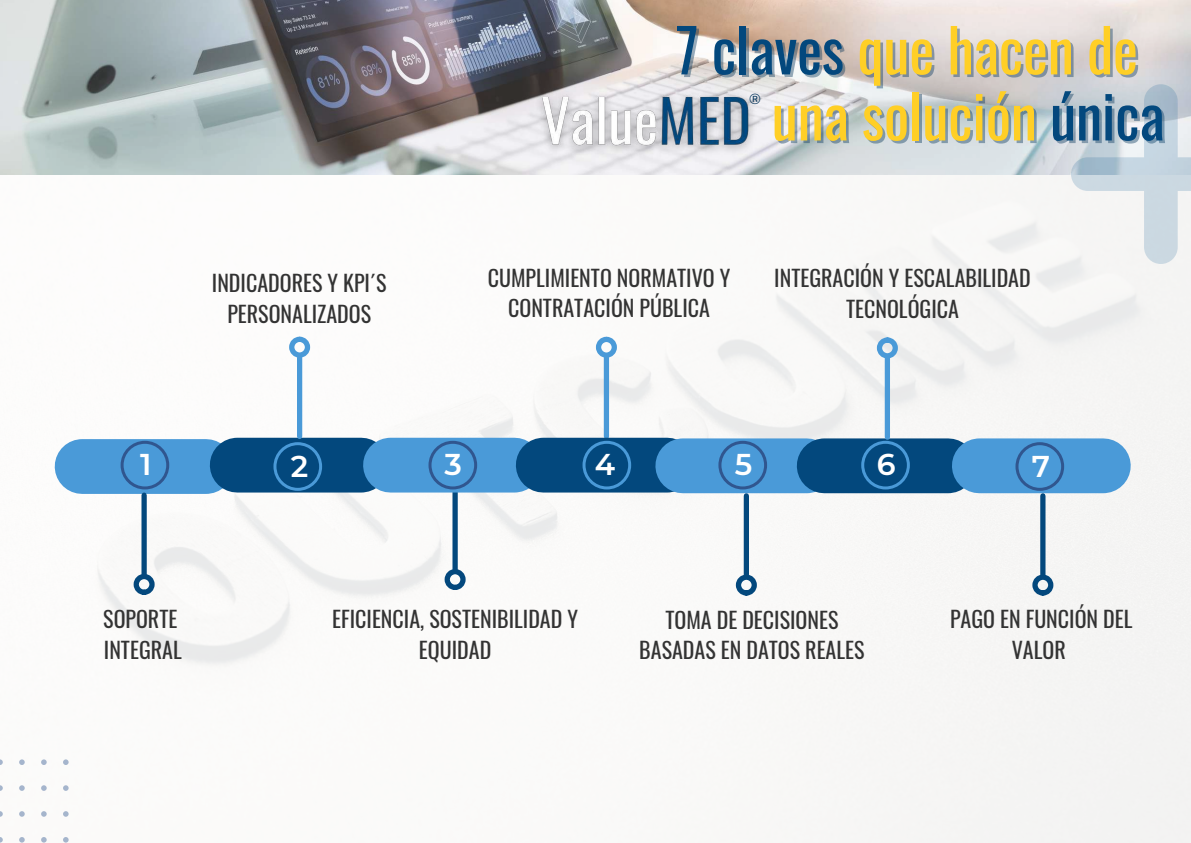
<style>
.page{position:relative;width:1191px;height:843px;background:#fff}
.page>*{position:absolute;margin:0;border:0;box-sizing:border-box;transform-origin:0 0}
.t1{font:59.7px/66px "Oswald";letter-spacing:-.005em;color:#ffcf26}
.t2{font:600 30px "Montserrat";color:#fff}
.t3{font:22px/30.8px "Oswald";color:#333;text-align:center}
.t4{font:14.5px "Nunito";color:#023257}
.s1{color:#03487d}
.s2{color:rgb(2 50 87/.4)}
</style>
<div class="page">
<img style="left:0;top:174px;width:1190px;height:668px">
<div style="left:82px;top:439px;width:124px;height:54px;background:#4a9ad8"></div>
<div style="left:141px;top:495px;width:6px;height:78px;background:#03487d"></div>
<div style="left:134px;top:573px;width:21px;height:21px;border:5px solid #03487d;border-radius:50%"></div>
<div style="left:237px;top:437px;width:124px;height:55px;background:#03487d"></div>
<div style="left:297px;top:357px;width:5px;height:79px;background:#4a9ad8"></div>
<div style="left:289px;top:336px;width:21px;height:21px;border:5px solid #4a9ad8;border-radius:50%"></div>
<div style="left:452px;top:490px;width:5px;height:78px;background:#03487d"></div>
<div style="left:444px;top:568px;width:21px;height:21px;border:5px solid #03487d;border-radius:50%"></div>
<div style="left:603px;top:357px;width:6px;height:79px;background:#4a9ad8"></div>
<div style="left:596px;top:336px;width:21px;height:21px;border:5px solid #4a9ad8;border-radius:50%"></div>
<svg style="left:121px;top:440px;width:48px;height:49px"></svg>
<div style="left:390px;top:437px;width:124px;height:55px;background:#4a9ad8"></div>
<div style="left:543px;top:437px;width:124px;height:55px;background:#03487d"></div>
<div style="left:682px;top:438px;width:124px;height:55px;background:#4a9ad8"></div>
<div style="left:743px;top:495px;width:6px;height:79px;background:#03487d"></div>
<div style="left:735px;top:574px;width:21px;height:21px;border:5px solid #03487d;border-radius:50%"></div>
<div style="left:824px;top:438px;width:124px;height:55px;background:#03487d"></div>
<div style="left:884px;top:358px;width:5px;height:79px;background:#4a9ad8"></div>
<div style="left:876px;top:337px;width:21px;height:21px;border:5px solid #4a9ad8;border-radius:50%"></div>
<div style="left:979px;top:438px;width:124px;height:55px;background:#4a9ad8"></div>
<div style="left:1040px;top:495px;width:5px;height:79px;background:#03487d"></div>
<div style="left:1032px;top:574px;width:21px;height:21px;border:5px solid #03487d;border-radius:50%"></div>
<svg style="left:273px;top:442px;width:49px;height:48px"></svg>
<svg style="left:428px;top:440px;width:49px;height:49px"></svg>
<svg style="left:582px;top:440px;width:49px;height:49px"></svg>
<svg style="left:718px;top:440px;width:49px;height:49px"></svg>
<svg style="left:861px;top:440px;width:48px;height:49px"></svg>
<svg style="left:1015px;top:442px;width:48px;height:48px"></svg>
<img style="left:0;top:0;width:1190px;height:174px">
<img style="left:527px;top:75px;width:236px;height:86px">
<svg style="left:0;top:759px;width:68px;height:83px"></svg>
<svg style="left:1070px;top:84px;width:120px;height:179px"></svg>
<p class="t3" style="left:212px;top:267px;width:176px">INDICADORES Y KPI´S<br>PERSONALIZADOS</p>
<h1 class="t1" style="left:771px;top:14px;width:397px;text-indent:-96px"><span class="s1">7 claves</span> que hacen de una solución <span class="s2">única</span></h1>
<p class="t4" style="left:749px;top:90px;width:13px">®</p>
<p class="t3" style="left:487px;top:261px;width:244px">CUMPLIMIENTO NORMATIVO Y<br>CONTRATACIÓN PÚBLICA</p>
<p class="t3" style="left:774px;top:261px;width:258px">INTEGRACIÓN Y ESCALABILIDAD<br>TECNOLÓGICA</p>
<h2 class="t2" style="left:140px;top:446px;width:13px">1</h2>
<h2 class="t2" style="left:291px;top:447px;width:19px">2</h2>
<h2 class="t2" style="left:444px;top:446px;width:19px">3</h2>
<h2 class="t2" style="left:595px;top:446px;width:22px">4</h2>
<h2 class="t2" style="left:735px;top:446px;width:19px">5</h2>
<h2 class="t2" style="left:876px;top:446px;width:20px">6</h2>
<h2 class="t2" style="left:1031px;top:447px;width:20px">7</h2>
<p class="t3" style="left:103px;top:602px;width:80px;text-align:left">SOPORTE<br>INTEGRAL</p>
<p class="t3" style="left:332px;top:602px;width:247px">EFICIENCIA, SOSTENIBILIDAD Y<br>EQUIDAD</p>
<p class="t3" style="left:639px;top:603px;width:227px">TOMA DE DECISIONES<br>BASADAS EN DATOS REALES</p>
<p class="t3" style="left:949px;top:602px;width:184px">PAGO EN FUNCIÓN DEL<br>VALOR</p>
</div>
